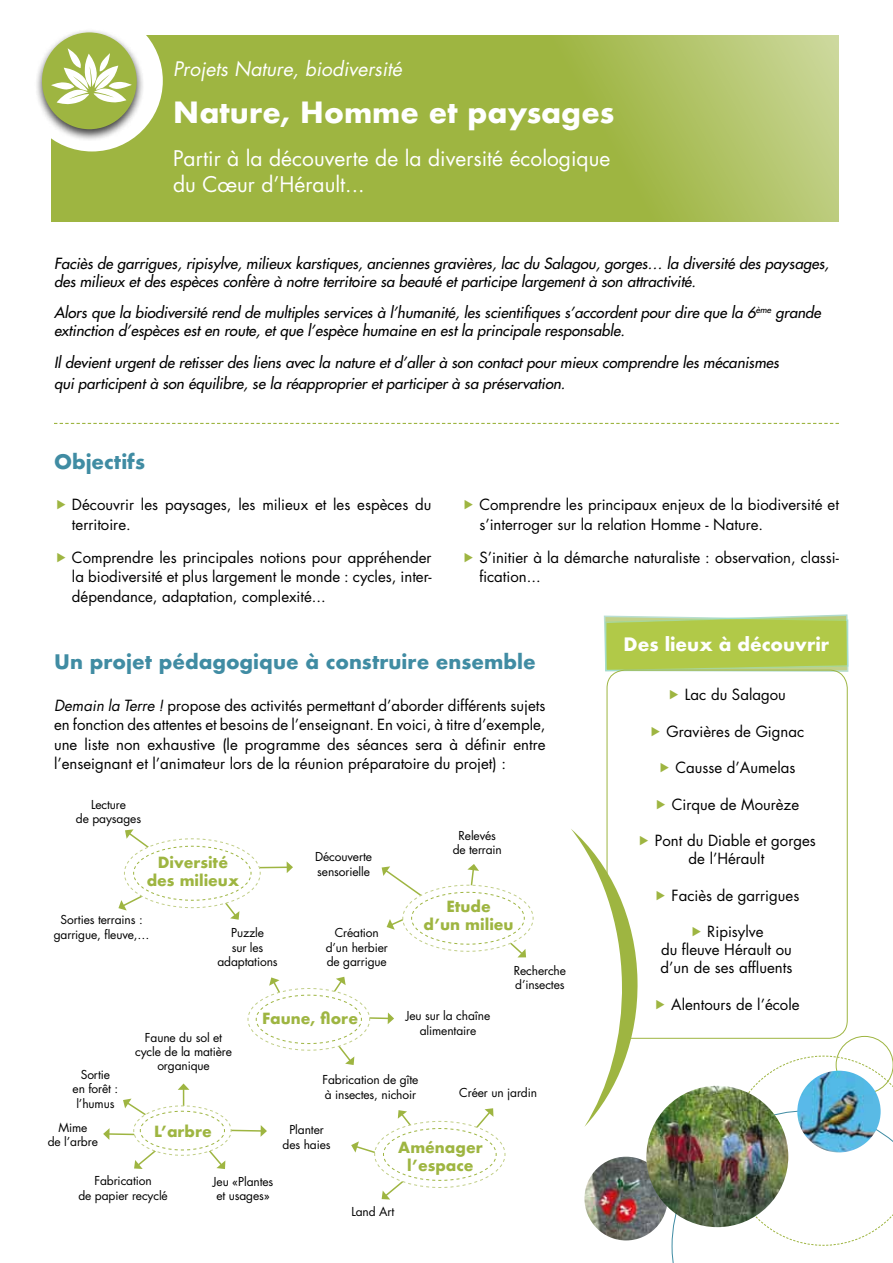
<style>
.page{position:relative;width:893px;height:1263px;background:#fff}
.page>*{position:absolute;margin:0;border:0;box-sizing:border-box;transform-origin:0 0}
.t1{font:700 28.5px "Futura";color:#fff}
.t2{font:21px/25.5px "Futura";color:#fff}
.t3{font:700 19.5px "Futura";color:#408ca3}
.t4{font:italic 19.5px "Futura";color:#fff}
.t5{font:700 18px "Futura";color:#fff}
.t6{font:15px/19.5px "Futura";color:#000}
.t7{font:italic 15px/18px "Futura";color:#000}
.t8{font:700 15px/18px "Futura";color:#9eb541;text-align:center}
.t9{font:12px/14.4px "Futura";letter-spacing:-.01em;color:#000;text-align:center}
.s1{font-style:italic}
</style>
<div class="page">
<svg style="left:603px;top:614px;width:246px;height:59px;background:#b6ce5f"></svg>
<svg style="left:672px;top:1055px;width:221px;height:208px"></svg>
<div style="left:836px;top:1036px;width:57px;height:57px;border:1px solid #9eb541;border-radius:50%"></div>
<svg style="left:51px;top:35px;width:788px;height:187px;background:#a4ba4e"></svg>
<div style="left:21px;top:10px;width:142px;height:141px;background:#fff;border-radius:50%"></div>
<svg style="left:54px;top:423px;width:785px;height:1px"></svg>
<div style="left:607px;top:670px;width:241px;height:369px;border:1px solid #9eb541;border-radius:18px"></div>
<div style="left:34px;top:28px;width:110px;height:113px;background:#000;opacity:.75"></div>
<div style="left:42px;top:32px;width:95px;height:97px;background:#9eb541;border-radius:50%"></div>
<svg style="left:51px;top:48px;width:81px;height:56px"></svg>
<img style="left:797px;top:1071px;width:84px;height:81px">
<img style="left:584px;top:1157px;width:84px;height:83px;border-radius:42px">
<img style="left:646px;top:1086px;width:142px;height:141px;border-radius:71px">
<svg style="left:382px;top:864px;width:152px;height:93px"></svg>
<svg style="left:118px;top:829px;width:175px;height:91px"></svg>
<hr style="left:183px;top:1089px;width:1px;height:38px;background:#9eb541">
<svg style="left:178px;top:1083px;width:11px;height:7px"></svg>
<svg style="left:103px;top:1098px;width:164px;height:71px"></svg>
<svg style="left:247px;top:977px;width:147px;height:88px"></svg>
<svg style="left:351px;top:1108px;width:155px;height:91px"></svg>
<svg style="left:571px;top:829px;width:77px;height:298px"></svg>
<h3 class="t4" style="left:173px;top:55px;width:231px">Projets Nature, biodiversité</h3>
<h1 class="t1" style="left:173px;top:92px;width:443px">Nature, Homme et paysages</h1>
<h2 class="t2" style="left:173px;top:146px;width:439px">Partir à la découverte de la diversité écologique du Cœur d’Hérault...</h2>
<p class="t7" style="left:54px;top:254px;width:776px">Faciès de garrigues, ripisylve, milieux karstiques, anciennes gravières, lac du Salagou, gorges… la diversité des paysages, des milieux et des espèces confère à notre territoire sa beauté et participe largement à son attractivité.</p>
<p class="t7" style="left:54px;top:304px;width:768px">Alors que la biodiversité rend de multiples services à l’humanité, les scientifiques s’accordent pour dire que la 6<sup>ème</sup> grande extinction d’espèces est en route, et que l’espèce humaine en est la principale responsable.</p>
<p class="t7" style="left:54px;top:351px;width:726px;line-height:21px">Il devient urgent de retisser des liens avec la nature et d’aller à son contact pour mieux comprendre les mécanismes qui participent à son équilibre, se la réapproprier et participer à sa préservation.</p>
<h3 class="t3" style="left:54px;top:448px;width:92px">Objectifs</h3>
<p class="t6" style="left:72px;top:495px;width:361px">Découvrir les paysages, les milieux et les espèces du territoire.</p>
<p class="t6" style="left:72px;top:547px;width:361px;text-align:justify">Comprendre les principales notions pour appréhender la biodiversité et plus largement le monde : cycles, inter&shy;dépendance, adaptation, complexité...</p>
<p class="t6" style="left:479px;top:495px;width:361px">Comprendre les principaux enjeux de la biodiversité et s’interroger sur la relation Homme - Nature.</p>
<p class="t6" style="left:479px;top:547px;width:361px">S’initier à la démarche naturaliste : observation, classi&shy;fication...</p>
<h3 class="t3" style="left:54px;top:648px;width:483px">Un projet pédagogique à construire ensemble</h3>
<p class="t6" style="left:54px;top:695px;width:493px;text-align:justify"><span class="s1">Demain la Terre !</span> propose des activités permettant d’aborder différents sujets en fonction des attentes et besoins de l’enseignant. En voici, à titre d’exemple, une liste non exhaustive (le programme des séances sera à définir entre l’enseignant et l’animateur lors de la réunion préparatoire du projet) :</p>
<p class="t9" style="left:76px;top:797px;width:67px">Lecture<br>de paysages</p>
<p class="t8" style="left:147px;top:854px;width:94px">Diversité des milieux</p>
<p class="t9" style="left:54px;top:912px;width:97px">Sorties terrains : garrigue, fleuve,…</p>
<p class="t9" style="left:217px;top:925px;width:62px">Puzzle<br>sur les adaptations</p>
<p class="t9" style="left:315px;top:850px;width:59px;text-align:left">Découverte sensorielle</p>
<p class="t9" style="left:326px;top:925px;width:64px">Création d’un herbier de garrigue</p>
<p class="t9" style="left:453px;top:828px;width:51px">Relevés de terrain</p>
<p class="t8" style="left:423px;top:898px;width:92px">Etude<br>d’un milieu</p>
<p class="t9" style="left:514px;top:963px;width:54px;text-align:left">Recherche d’insectes</p>
<p class="t9" style="left:73px;top:1067px;width:47px">Sortie<br>en forêt : l’humus</p>
<p class="t9" style="left:135px;top:1030px;width:98px">Faune du sol et cycle de la matière organique</p>
<p class="t8" style="left:262px;top:1010px;width:97px">Faune, flore</p>
<p class="t9" style="left:406px;top:1008px;width:86px">Jeu sur la chaîne alimentaire</p>
<p class="t9" style="left:322px;top:1072px;width:98px;text-align:left">Fabrication de gîte à insectes, nichoir</p>
<p class="t9" style="left:459px;top:1085px;width:79px">Créer un jardin</p>
<p class="t9" style="left:48px;top:1120px;width:52px">Mime<br>de l’arbre</p>
<p class="t8" style="left:154px;top:1122px;width:59px">L’arbre</p>
<p class="t9" style="left:78px;top:1174px;width:91px">Fabrication<br>de papier recyclé</p>
<p class="t9" style="left:213px;top:1174px;width:62px;text-align:left">Jeu «Plantes et usages»</p>
<p class="t9" style="left:283px;top:1122px;width:50px">Planter des haies</p>
<p class="t8" style="left:398px;top:1138px;width:86px">Aménager l’espace</p>
<p class="t9" style="left:351px;top:1204px;width:45px">Land Art</p>
<p class="t5" style="left:624px;top:631px;width:207px">Des lieux à découvrir</p>
<p class="t6" style="left:685px;top:685px;width:102px">Lac du Salagou</p>
<p class="t6" style="left:666px;top:721px;width:139px">Gravières de Gignac</p>
<p class="t6" style="left:675px;top:758px;width:121px">Causse d’Aumelas</p>
<p class="t6" style="left:672px;top:794px;width:129px">Cirque de Mourèze</p>
<p class="t6" style="left:689px;top:831px;width:129px;line-height:18px;text-indent:-34px">Pont du Diable et gorges de l’Hérault</p>
<p class="t6" style="left:671px;top:885px;width:129px">Faciès de garrigues</p>
<p class="t6" style="left:660px;top:922px;width:133px;line-height:18px;text-indent:47px">Ripisylve<br>du fleuve Hérault ou d’un de ses affluents</p>
<p class="t6" style="left:671px;top:994px;width:130px">Alentours de l’école</p>
</div>
